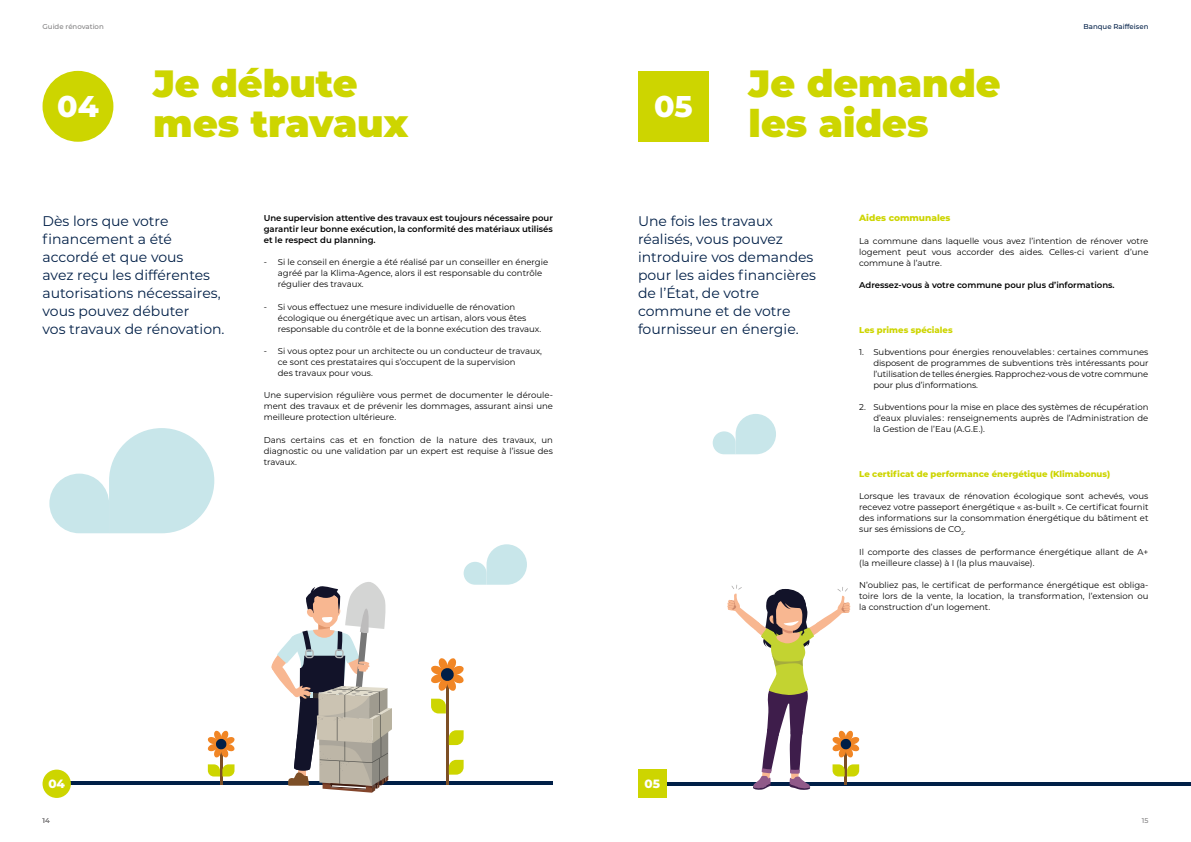
<style>
.page{position:relative;width:1191px;height:842px;background:#fff}
.page>*{position:absolute;margin:0;border:0;box-sizing:border-box;transform-origin:0 0}
.t1{font:900 38px/40px "Montserrat";color:#cdd500}
.t2{font:800 30px "Montserrat";color:#fff}
.t3{font:14px/18px "Montserrat";color:#001f47}
.t4{font:800 12px "Montserrat";color:#fff}
.t5{font:800 9px "Montserrat";color:#cdd500}
.t6{font:8.5px/11px "Montserrat";color:#000;text-align:justify}
.t7{font:600 8.5px/11px "Montserrat";color:#000;text-align:justify}
.t8{font:800 8.5px "Montserrat";color:#cdd500}
.t9{font:500 7px "Montserrat";color:#828182}
.t10{font:500 7px "Montserrat";color:#001f47}
</style>
<div class="page">
<hr style="left:60px;top:782px;width:493px;height:3px;background:#001f47">
<hr style="left:638px;top:782px;width:553px;height:4px;background:#001f47">
<div style="left:43px;top:71px;width:70px;height:71px;background:#cdd500;border-radius:50%"></div>
<div style="left:43px;top:770px;width:28px;height:28px;background:#cdd500;border-radius:50%"></div>
<div style="left:638px;top:71px;width:71px;height:71px;background:#cdd500"></div>
<div style="left:638px;top:769px;width:28px;height:29px;background:#cdd500"></div>
<hr style="left:220px;top:744px;width:2px;height:41px;background:#7d4f25">
<svg style="left:207px;top:730px;width:28px;height:28px"></svg>
<svg style="left:208px;top:764px;width:26px;height:12px"></svg>
<hr style="left:446px;top:674px;width:3px;height:111px;background:#7d4f25">
<svg style="left:431px;top:658px;width:33px;height:33px"></svg>
<svg style="left:449px;top:760px;width:14px;height:15px"></svg>
<svg style="left:431px;top:699px;width:15px;height:14px"></svg>
<svg style="left:449px;top:730px;width:14px;height:15px"></svg>
<svg style="left:49px;top:428px;width:165px;height:105px"></svg>
<svg style="left:463px;top:544px;width:64px;height:41px"></svg>
<svg style="left:712px;top:414px;width:64px;height:40px"></svg>
<svg style="left:727px;top:585px;width:132px;height:205px"></svg>
<svg style="left:269px;top:582px;width:123px;height:211px"></svg>
<p class="t9" style="left:43px;top:22px;width:63px">Guide rénovation</p>
<p class="t10" style="left:1083px;top:22px;width:66px">Banque Raiffeisen</p>
<h2 class="t2" style="left:57px;top:84px;width:43px">04</h2>
<h1 class="t1" style="left:153px;top:62px;width:257px">Je débute mes travaux</h1>
<h1 class="t1" style="left:748px;top:62px;width:254px">Je demande les aides</h1>
<h2 class="t2" style="left:654px;top:84px;width:40px">05</h2>
<p class="t7" style="left:264px;top:212px;width:291px">Une supervision attentive des travaux est toujours nécessaire pour garantir leur bonne exécution, la conformité des matériaux utilisés et le respect du planning.</p>
<p class="t6" style="left:278px;top:256px;width:272px;text-align:left;text-indent:-14px">- Si le conseil en énergie a été réalisé par un conseiller en énergie agréé par la Klima-Agence, alors il est responsable du contrôle régulier des travaux.</p>
<p class="t6" style="left:278px;top:301px;width:265px;text-align:left;text-indent:-14px">- Si vous effectuez une mesure individuelle de rénovation écologique ou énergétique avec un artisan, alors vous êtes responsable du contrôle et de la bonne exécution des travaux.</p>
<p class="t6" style="left:278px;top:345px;width:266px;text-align:left;text-indent:-14px">- Si vous optez pour un architecte ou un conducteur de travaux, ce sont ces prestataires qui s’occupent de la supervision<br>des travaux pour vous.</p>
<p class="t6" style="left:264px;top:389px;width:291px">Une supervision régulière vous permet de documenter le déroule&shy;ment des travaux et de prévenir les dommages, assurant ainsi une meilleure protection ultérieure.</p>
<p class="t6" style="left:264px;top:434px;width:291px">Dans certains cas et en fonction de la nature des travaux, un diagnostic ou une validation par un expert est requise à l’issue des travaux.</p>
<h3 class="t3" style="left:43px;top:212px;width:184px">Dès lors que votre financement a été accordé et que vous<br>avez reçu les différentes autorisations nécessaires, vous pouvez débuter<br>vos travaux de rénovation.</h3>
<h3 class="t3" style="left:638px;top:212px;width:179px">Une fois les travaux réalisés, vous pouvez introduire vos demandes pour les aides financières de l’État, de votre commune et de votre fournisseur en énergie.</h3>
<p class="t5" style="left:859px;top:212px;width:93px">Aides communales</p>
<p class="t6" style="left:859px;top:235px;width:291px">La commune dans laquelle vous avez l’intention de rénover votre logement peut vous accorder des aides. Celles-ci varient d’une commune à l’autre.</p>
<p class="t7" style="left:859px;top:279px;width:257px">Adressez-vous à votre commune pour plus d’informations.</p>
<p class="t8" style="left:859px;top:323px;width:95px">Les primes spéciales</p>
<p class="t6" style="left:873px;top:346px;width:276px;text-indent:-14px">1. Subventions pour énergies renouvelables : certaines communes disposent de programmes de subventions très intéressants pour l’utilisation de telles énergies. Rapprochez-vous de votre commune pour plus d’informations.</p>
<p class="t6" style="left:873px;top:402px;width:276px;text-indent:-14px">2. Subventions pour la mise en place des systèmes de récupération d’eaux pluviales : renseignements auprès de l’Administration de la Gestion de l’Eau (A.G.E.).</p>
<p class="t8" style="left:859px;top:468px;width:252px">Le certificat de performance énergétique (Klimabonus)</p>
<p class="t6" style="left:859px;top:491px;width:291px">Lorsque les travaux de rénovation écologique sont achevés, vous recevez votre passeport énergétique « as-built ». Ce certificat fournit des informations sur la consommation énergétique du bâtiment et sur ses émissions de CO<sub>2</sub>.</p>
<p class="t6" style="left:859px;top:546px;width:291px">Il comporte des classes de performance énergétique allant de A+ (la meilleure classe) à I (la plus mauvaise).</p>
<p class="t6" style="left:859px;top:579px;width:291px">N’oubliez pas, le certificat de performance énergétique est obliga&shy;toire lors de la vente, la location, la transformation, l’extension ou la construction d’un logement.</p>
<h3 class="t4" style="left:48px;top:775px;width:18px">04</h3>
<p class="t9" style="left:43px;top:816px;width:9px">14</p>
<h3 class="t4" style="left:644px;top:774px;width:17px">05</h3>
<p class="t9" style="left:1141px;top:816px;width:8px">15</p>
</div>
